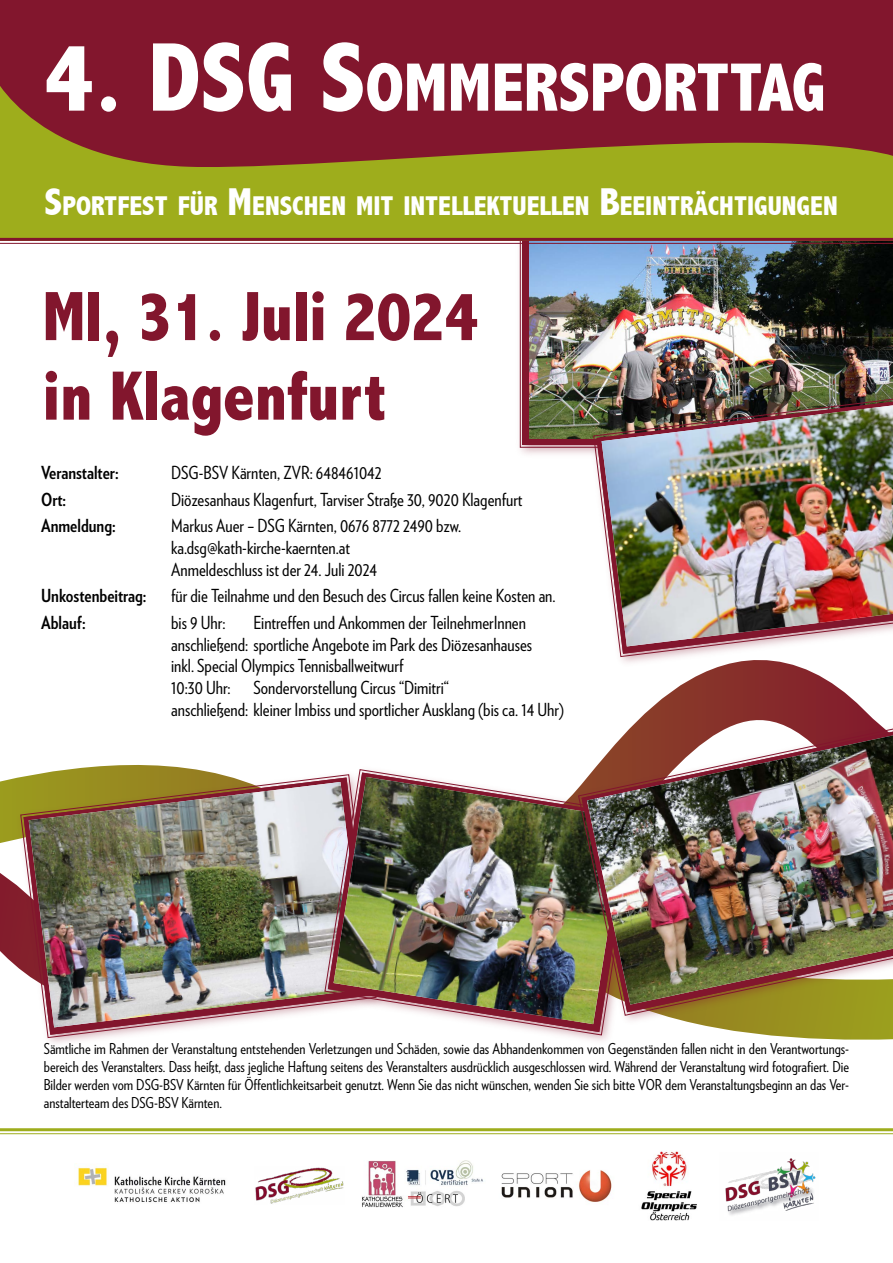
<style>
.page{position:relative;width:893px;height:1263px;background:#fff}
.page>*{position:absolute;margin:0;border:0;box-sizing:border-box;transform-origin:0 0}
.t1{font:800 condensed 70.5px/79.5px "Abadi";letter-spacing:-.005em;color:#82162d;scale:.96 1}
.t2{font:800 condensed 69px "Abadi";color:#fff}
.t3{font:800 condensed 27.15px "Abadi";color:#fff}
.t4{font:18px/21.6px "Verlag Condensed";color:#000}
.t5{font:700 18px "Verlag Condensed";color:#000}
.t6{font:15px/18px "Verlag Condensed";color:#000;text-align:justify}
.s1{font-size:98.7px}
.s2{font-size:38.85px}
</style>
<div class="page">
<svg style="left:0;top:668px;width:893px;height:372px"></svg>
<div style="left:523px;top:244px;width:66px;height:201px;background:#82162d"></div>
<img style="left:529px;top:244px;width:364px;height:194px">
<div style="left:0;top:170px;width:893px;height:71px;background:#9ead1c"></div>
<svg style="left:0;top:0;width:893px;height:170px;background:#85262b"></svg>
<img style="left:255px;top:1167px;width:89px;height:37px">
<img style="left:78px;top:1167px;width:148px;height:36px">
<img style="left:501px;top:1170px;width:111px;height:32px">
<hr style="left:0;top:1133px;width:893px;height:1px;background:#9ead1c">
<hr style="left:0;top:1128px;width:893px;height:3px;background:#9ead1c">
<div style="left:589px;top:391px;width:304px;height:277px;background:#82162d;opacity:.4"></div>
<svg style="left:593px;top:395px;width:300px;height:263px"></svg>
<img style="left:595px;top:397px;width:298px;height:258px">
<img style="left:602px;top:405px;width:291px;height:241px">
<img style="left:362px;top:1160px;width:122px;height:48px">
<img style="left:641px;top:1151px;width:56px;height:69px">
<img style="left:725px;top:1158px;width:91px;height:57px">
<div style="left:16px;top:769px;width:371px;height:279px;background:#82162d;opacity:.4"></div>
<svg style="left:20px;top:774px;width:300px;height:265px"></svg>
<svg style="left:22px;top:776px;width:298px;height:260px"></svg>
<img style="left:29px;top:782px;width:291px;height:245px">
<div style="left:320px;top:765px;width:327px;height:281px;background:#82162d;opacity:.4"></div>
<svg style="left:324px;top:768px;width:314px;height:268px"></svg>
<svg style="left:326px;top:771px;width:309px;height:263px"></svg>
<img style="left:334px;top:777px;width:239px;height:247px">
<div style="left:573px;top:722px;width:320px;height:304px;background:#82162d;opacity:.4"></div>
<svg style="left:577px;top:726px;width:316px;height:290px"></svg>
<svg style="left:580px;top:728px;width:313px;height:286px"></svg>
<img style="left:587px;top:735px;width:306px;height:269px">
<h2 class="t2" style="left:44px;top:48px;width:779px"><span class="s1">4. DSG S</span>OMMERSPORTTAG</h2>
<h3 class="t3" style="left:45px;top:190px;width:795px"><span class="s2">S</span>PORTFEST FÜR <span class="s2">M</span>ENSCHEN MIT INTELLEKTUELLEN <span class="s2">B</span>EEINTRÄCHTIGUNGEN</h3>
<h1 class="t1" style="left:43px;top:277px;width:456px">MI, 31. Juli 2024 in Klagenfurt</h1>
<p class="t5" style="left:41px;top:459px;width:79px">Veranstalter:</p>
<p class="t4" style="left:171px;top:461px;width:212px">DSG-BSV Kärnten, ZVR: 648461042</p>
<p class="t5" style="left:41px;top:486px;width:27px">Ort:</p>
<p class="t4" style="left:171px;top:488px;width:353px">Diözesanhaus Klagenfurt, Tarviser Straße 30, 9020 Klagenfurt</p>
<p class="t5" style="left:41px;top:513px;width:76px">Anmeldung:</p>
<p class="t4" style="left:171px;top:514px;width:292px">Markus Auer – DSG Kärnten, 0676 8772 2490 bzw. ka.dsg@kath-kirche-kaernten.at<br>Anmeldeschluss ist der 24. Juli 2024</p>
<p class="t5" style="left:41px;top:583px;width:107px">Unkostenbeitrag:</p>
<p class="t4" style="left:171px;top:584px;width:386px">für die Teilnahme und den Besuch des Circus fallen keine Kosten an.</p>
<p class="t5" style="left:41px;top:609px;width:46px">Ablauf:</p>
<p class="t4" style="left:171px;top:611px;width:56px">bis 9 Uhr:</p>
<p class="t4" style="left:171px;top:611px;width:363px;text-indent:82px">Eintreffen und Ankommen der TeilnehmerInnen anschließend: sportliche Angebote im Park des Diözesanhauses inkl. Special Olympics Tennisballweitwurf<br>10:30 Uhr:</p>
<p class="t4" style="left:171px;top:676px;width:394px;text-indent:82px">Sondervorstellung Circus “Dimitri“<br>anschließend: kleiner Imbiss und sportlicher Ausklang (bis ca. 14 Uhr)</p>
<p class="t6" style="left:44px;top:1039px;width:807px">Sämtliche im Rahmen der Veranstaltung entstehenden Verletzungen und Schäden, sowie das Abhandenkommen von Gegenständen fallen nicht in den Verantwortungs&shy;bereich des Veranstalters. Dass heißt, dass jegliche Haftung seitens des Veranstalters ausdrücklich ausgeschlossen wird. Während der Veranstaltung wird fotografiert. Die Bilder werden vom DSG-BSV Kärnten für Öffentlichkeitsarbeit genutzt. Wenn Sie das nicht wünschen, wenden Sie sich bitte VOR dem Veranstaltungsbeginn an das Ver&shy;anstalterteam des DSG-BSV Kärnten.</p>
</div>
